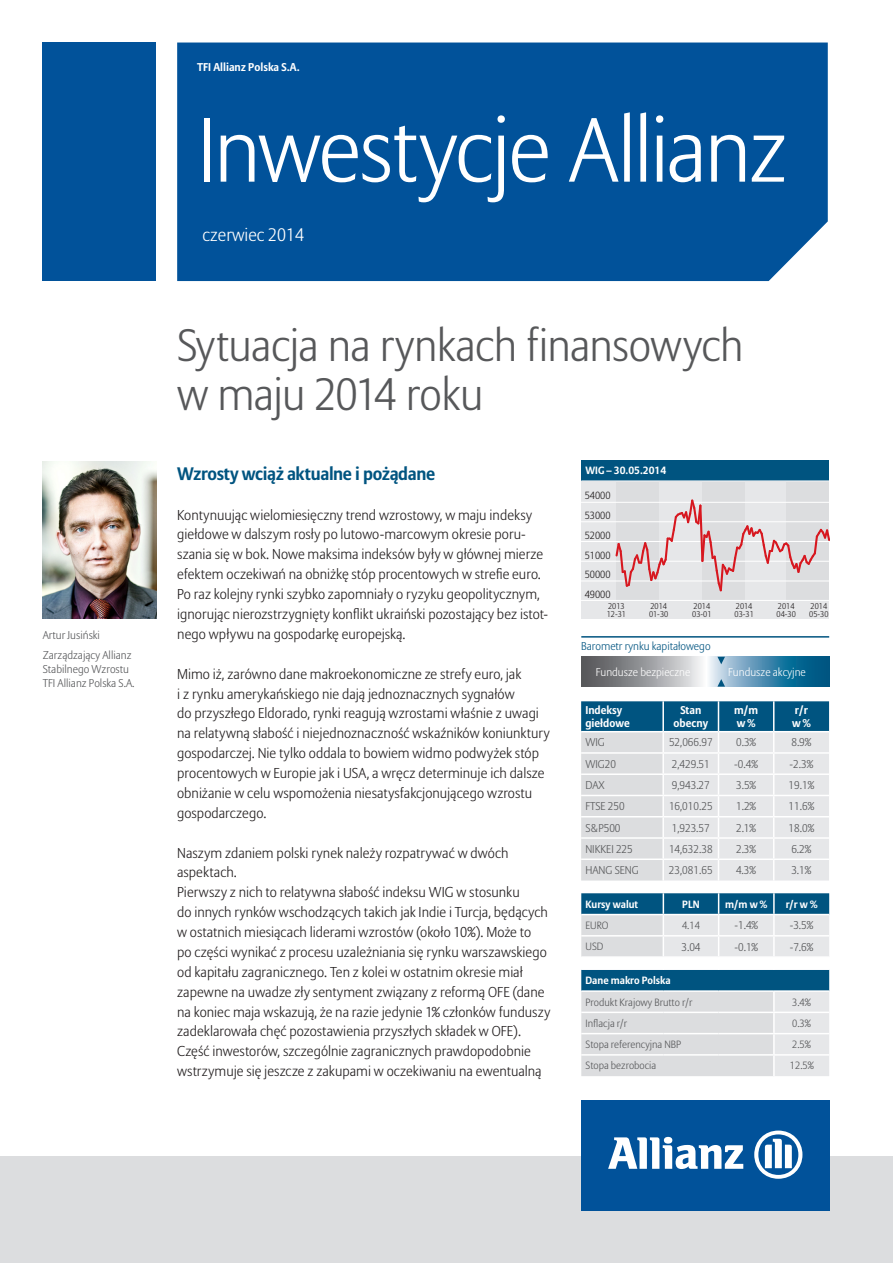
<style>
.page{position:relative;width:893px;height:1263px;background:#fff}
.page>*{position:absolute;margin:0;border:0;box-sizing:border-box;transform-origin:0 0}
.t1{font:300 90px "Allianz Sans CE";letter-spacing:-.025em;color:#fff}
.t2{font:300 45px/49.7px "Allianz Sans CE";letter-spacing:-.015em;color:#57585a}
.t3{font:700 18px "Allianz Sans CE";letter-spacing:-.02em;color:#005480}
.t4{font:300 18px "Allianz Sans CE";color:#fff}
.t5{font:300 14.25px/20px "Allianz Sans CE";color:#231f20}
.t6{font:300 11.25px/20px "Allianz Sans CE";color:#57585a}
.t7{font:700 11.25px/13.5px "Allianz Sans CE";color:#fff}
.t8{font:300 11.25px "Allianz Sans CE";color:#fff}
.t9{font:300 11.25px "Allianz Sans CE";color:#005480}
.t10{font:300 10.5px "Allianz Sans CE";color:#57585a}
.t11{font:700 10.5px "Allianz Sans CE";color:#fff}
.t12{font:300 10.35px/19.6px "Allianz Sans CE";color:#231f20;text-align:justify}
.t13{font:300 8.25px/8.2px "Allianz Sans CE";color:#231f20}
</style>
<div class="page">
<div style="left:0;top:1157px;width:893px;height:106px;background:#dcdddf"></div>
<svg style="left:581px;top:893px;width:248px;height:183px;background:#b0c4cf"></svg>
<hr style="left:581px;top:1011px;width:82px;height:2px;background:#fff">
<hr style="left:663px;top:1011px;width:56px;height:2px;background:#fff">
<hr style="left:719px;top:1011px;width:55px;height:2px;background:#fff">
<hr style="left:774px;top:1011px;width:55px;height:2px;background:#fff">
<hr style="left:773px;top:1013px;width:2px;height:20px;background:#fff">
<hr style="left:581px;top:1033px;width:82px;height:1px;background:#fff">
<hr style="left:663px;top:1033px;width:56px;height:1px;background:#fff">
<hr style="left:719px;top:1033px;width:55px;height:1px;background:#fff">
<hr style="left:774px;top:1033px;width:55px;height:1px;background:#fff">
<hr style="left:773px;top:1034px;width:2px;height:20px;background:#fff">
<hr style="left:581px;top:1054px;width:82px;height:2px;background:#fff">
<hr style="left:663px;top:1054px;width:56px;height:2px;background:#fff">
<hr style="left:719px;top:1054px;width:55px;height:2px;background:#fff">
<hr style="left:774px;top:1054px;width:55px;height:2px;background:#fff">
<hr style="left:773px;top:1056px;width:2px;height:20px;background:#fff">
<svg style="left:581px;top:701px;width:248px;height:179px;background:#c0ced7"></svg>
<div style="left:581px;top:460px;width:248px;height:21px;background:#005480"></div>
<hr style="left:581px;top:480px;width:248px;height:2px;background:#fff">
<div style="left:581px;top:482px;width:248px;height:137px;background:#e6e7e9"></div>
<div style="left:787px;top:482px;width:42px;height:118px;background:#dcdddf"></div>
<div style="left:617px;top:482px;width:42px;height:118px;background:#dcdddf"></div>
<div style="left:702px;top:482px;width:42px;height:118px;background:#dcdddf"></div>
<hr style="left:581px;top:502px;width:248px;height:1px;background:#fff">
<hr style="left:581px;top:521px;width:248px;height:1px;background:#fff">
<hr style="left:581px;top:541px;width:248px;height:1px;background:#fff">
<hr style="left:581px;top:561px;width:248px;height:1px;background:#fff">
<hr style="left:581px;top:581px;width:248px;height:1px;background:#fff">
<hr style="left:581px;top:600px;width:248px;height:1px;background:#fff">
<svg style="left:614px;top:499px;width:215px;height:93px"></svg>
<div style="left:43px;top:43px;width:113px;height:238px;background:#01529a"></div>
<svg style="left:581px;top:657px;width:248px;height:29px;background:#7696a8"></svg>
<svg style="left:717px;top:679px;width:8px;height:8px"></svg>
<svg style="left:717px;top:657px;width:8px;height:7px"></svg>
<hr style="left:581px;top:636px;width:248px;height:2px;background:#005480">
<img style="left:43px;top:462px;width:113px;height:157px">
<div style="left:581px;top:1100px;width:248px;height:111px;background:#01529a"></div>
<svg style="left:608px;top:1137px;width:135px;height:32px"></svg>
<svg style="left:754px;top:1130px;width:48px;height:49px"></svg>
<div style="left:177px;top:43px;width:651px;height:238px;background:#01529a"></div>
<p class="t6" style="left:43px;top:625px;width:90px">Artur Jusiński<br>Zarządzający Allianz</p>
<p class="t6" style="left:43px;top:662px;width:93px;line-height:14.2px">Stabilnego Wzrostu<br>TFI Allianz Polska S.A.</p>
<p class="t7" style="left:197px;top:60px;width:104px">TFI Allianz Polska S.A.</p>
<h1 class="t1" style="left:197px;top:96px;width:592px">Inwestycje Allianz</h1>
<p class="t4" style="left:202px;top:224px;width:103px">czerwiec 2014</p>
<h2 class="t2" style="left:177px;top:322px;width:568px">Sytuacja na rynkach finansowych w maju 2014 roku</h2>
<p class="t3" style="left:177px;top:462px;width:260px">Wzrosty wciąż aktualne i pożądane</p>
<p class="t5" style="left:177px;top:505px;width:372px">Kontynuując wielomiesięczny trend wzrostowy, w maju indeksy giełdowe w dalszym rosły po lutowo-marcowym okresie poru&shy;szania się w bok. Nowe maksima indeksów były w głównej mierze efektem oczekiwań na obniżkę stóp procentowych w strefie euro.<br>Po raz kolejny rynki szybko zapomniały o ryzyku geopolitycznym, ignorując nierozstrzygnięty konflikt ukraiński pozostający bez istot&shy;nego wpływu na gospodarkę europejską.</p>
<p class="t5" style="left:177px;top:664px;width:374px">Mimo iż, zarówno dane makroekonomiczne ze strefy euro, jak<br>i z rynku amerykańskiego nie dają jednoznacznych sygnałów<br>do przyszłego Eldorado, rynki reagują wzrostami właśnie z uwagi na relatywną słabość i niejednoznaczność wskaźników koniunktury gospodarczej. Nie tylko oddala to bowiem widmo podwyżek stóp procentowych w Europie jak i USA, a wręcz determinuje ich dalsze obniżanie w celu wspomożenia niesatysfakcjonującego wzrostu gospodarczego.</p>
<p class="t5" style="left:177px;top:843px;width:375px">Naszym zdaniem polski rynek należy rozpatrywać w dwóch aspektach.<br>Pierwszy z nich to relatywna słabość indeksu WIG w stosunku<br>do innych rynków wschodzących takich jak Indie i Turcja, będących w ostatnich miesiącach liderami wzrostów (około 10%). Może to<br>po części wynikać z procesu uzależniania się rynku warszawskiego od kapitału zagranicznego. Ten z kolei w ostatnim okresie miał zapewne na uwadze zły sentyment związany z reformą OFE (dane na koniec maja wskazują, że na razie jedynie 1% członków funduszy zadeklarowała chęć pozostawienia przyszłych składek w OFE).<br>Część inwestorów, szczególnie zagranicznych prawdopodobnie wstrzymuje się jeszcze z zakupami w oczekiwaniu na ewentualną</p>
<p class="t11" style="left:585px;top:464px;width:82px">WIG – 30.05.2014</p>
<p class="t12" style="left:585px;top:486px;width:27px">54000<br>53000<br>52000<br>51000<br>50000<br>49000</p>
<p class="t13" style="left:607px;top:602px;width:21px">2013<br>12-31</p>
<p class="t13" style="left:649px;top:602px;width:21px">2014<br>01-30</p>
<p class="t13" style="left:692px;top:602px;width:21px">2014<br>03-01</p>
<p class="t13" style="left:734px;top:602px;width:21px">2014<br>03-31</p>
<p class="t13" style="left:777px;top:602px;width:21px">2014<br>04-30</p>
<p class="t9" style="left:581px;top:639px;width:131px">Barometr rynku kapitałowego</p>
<p class="t13" style="left:809px;top:602px;width:21px">2014<br>05-30</p>
<p class="t8" style="left:596px;top:665px;width:96px">Fundusze bezpieczne</p>
<p class="t8" style="left:728px;top:665px;width:79px">Fundusze akcyjne</p>
<p class="t7" style="left:585px;top:703px;width:46px">Indeksy giełdowe</p>
<p class="t7" style="left:674px;top:703px;width:36px;text-align:center">Stan obecny</p>
<p class="t7" style="left:734px;top:703px;width:25px">m/m w %</p>
<p class="t7" style="left:792px;top:703px;width:20px">r/r w %</p>
<p class="t6" style="left:585px;top:733px;width:21px">WIG</p>
<p class="t6" style="left:669px;top:733px;width:45px">52,066.97</p>
<p class="t6" style="left:736px;top:733px;width:22px">0.3%</p>
<p class="t6" style="left:791px;top:733px;width:22px">8.9%</p>
<p class="t6" style="left:585px;top:754px;width:32px">WIG20</p>
<p class="t6" style="left:672px;top:754px;width:40px">2,429.51</p>
<p class="t6" style="left:734px;top:754px;width:25px">-0.4%</p>
<p class="t6" style="left:789px;top:754px;width:25px">-2.3%</p>
<p class="t6" style="left:585px;top:776px;width:21px">DAX</p>
<p class="t6" style="left:672px;top:776px;width:40px">9,943.27</p>
<p class="t6" style="left:736px;top:776px;width:22px">3.5%</p>
<p class="t6" style="left:789px;top:776px;width:27px">19.1%</p>
<p class="t6" style="left:585px;top:797px;width:41px">FTSE 250</p>
<p class="t6" style="left:669px;top:797px;width:45px">16,010.25</p>
<p class="t6" style="left:736px;top:797px;width:22px">1.2%</p>
<p class="t6" style="left:788px;top:797px;width:27px">11.6%</p>
<p class="t6" style="left:585px;top:818px;width:37px">S&amp;P500</p>
<p class="t6" style="left:672px;top:818px;width:40px">1,923.57</p>
<p class="t6" style="left:736px;top:818px;width:22px">2.1%</p>
<p class="t6" style="left:788px;top:818px;width:27px">18.0%</p>
<p class="t6" style="left:585px;top:839px;width:49px">NIKKEI 225</p>
<p class="t6" style="left:669px;top:839px;width:45px">14,632.38</p>
<p class="t6" style="left:736px;top:839px;width:22px">2.3%</p>
<p class="t6" style="left:791px;top:839px;width:22px">6.2%</p>
<p class="t6" style="left:585px;top:861px;width:55px">HANG SENG</p>
<p class="t6" style="left:669px;top:861px;width:45px">23,081.65</p>
<p class="t6" style="left:736px;top:861px;width:22px">4.3%</p>
<p class="t6" style="left:791px;top:861px;width:22px">3.1%</p>
<p class="t11" style="left:585px;top:897px;width:54px">Kursy walut</p>
<p class="t11" style="left:682px;top:897px;width:19px">PLN</p>
<p class="t11" style="left:725px;top:897px;width:43px">m/m w %</p>
<p class="t11" style="left:786px;top:897px;width:33px">r/r w %</p>
<p class="t10" style="left:585px;top:919px;width:25px">EURO</p>
<p class="t10" style="left:682px;top:919px;width:19px">4.14</p>
<p class="t6" style="left:734px;top:916px;width:25px">-1.4%</p>
<p class="t6" style="left:790px;top:916px;width:25px">-3.5%</p>
<p class="t10" style="left:585px;top:940px;width:19px">USD</p>
<p class="t6" style="left:681px;top:937px;width:21px">3.04</p>
<p class="t6" style="left:734px;top:937px;width:25px">-0.1%</p>
<p class="t6" style="left:790px;top:937px;width:25px">-7.6%</p>
<p class="t11" style="left:585px;top:974px;width:87px">Dane makro Polska</p>
<p class="t10" style="left:585px;top:996px;width:108px">Produkt Krajowy Brutto r/r</p>
<p class="t10" style="left:792px;top:996px;width:20px">3.4%</p>
<p class="t10" style="left:585px;top:1017px;width:43px">Inflacja r/r</p>
<p class="t10" style="left:792px;top:1017px;width:20px">0.3%</p>
<p class="t10" style="left:585px;top:1038px;width:97px">Stopa referencyjna NBP</p>
<p class="t10" style="left:792px;top:1038px;width:20px">2.5%</p>
<p class="t10" style="left:585px;top:1059px;width:72px">Stopa bezrobocia</p>
<p class="t10" style="left:790px;top:1059px;width:25px">12.5%</p>
</div>
